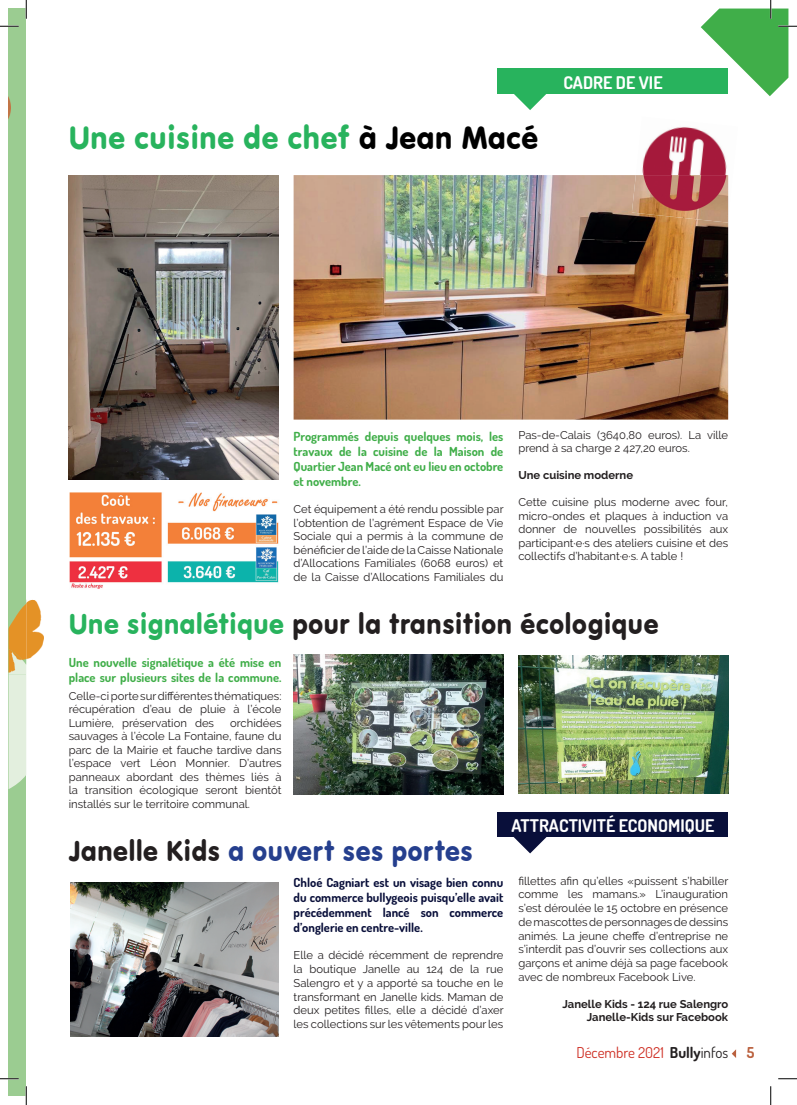
<style>
.page{position:relative;width:797px;height:1105px;background:#fff}
.page>*{position:absolute;margin:0;border:0;box-sizing:border-box;transform-origin:0 0}
.t1{font:33.75px "VAG Round";color:#28b35d;scale:.92 1}
.t2{font:30px "VAG Round";color:#231f20;scale:.92 1}
.t3{font:30px "VAG Round";color:#253f8e;scale:.92 1}
.t4{font:700 17.5px "Dosis";color:#fff}
.t5{font:15px "Dosis";color:#ce2f24}
.t6{font:700 15px "Dosis";color:#ba603d}
.t7{font:700 12.5px/15px "Dosis";color:#40ae49;text-align:justify}
.t8{font:700 12.5px/15px "Dosis";color:#090f3a;text-align:justify}
.t9{font:11.25px/13.5px "Raleway";color:#231f20;text-align:justify}
.t10{font:700 11.25px/13.5px "Raleway";color:#231f20;text-align:right}
.s1{color:#000}
.s2{color:#28b35d}
.s3{color:#231f20}
.s4{font-weight:700;color:#231f20}
</style>
<div class="page">
<div style="left:9px;top:9px;width:17px;height:1087px;background:#9bcc91"></div>
<div style="left:498px;top:69px;width:230px;height:25px;background:#28b35d"></div>
<svg style="left:514px;top:94px;width:32px;height:16px"></svg>
<svg style="left:731px;top:1049px;width:5px;height:9px"></svg>
<img style="left:69px;top:176px;width:209px;height:304px">
<img style="left:293px;top:175px;width:435px;height:245px">
<img style="left:71px;top:882px;width:207px;height:154px">
<img style="left:519px;top:655px;width:209px;height:138px">
<img style="left:294px;top:654px;width:209px;height:141px">
<div style="left:498px;top:812px;width:230px;height:25px;background:#090f3a"></div>
<svg style="left:513px;top:837px;width:34px;height:16px"></svg>
<img style="left:26px;top:600px;width:18px;height:65px">
<img style="left:9px;top:604px;width:17px;height:45px">
<div style="left:9px;top:675px;width:17px;height:114px;background:#e3efde"></div>
<img style="left:9px;top:649px;width:17px;height:26px">
<img style="left:9px;top:98px;width:1px;height:19px">
<img style="left:642px;top:127px;width:87px;height:92px">
<img style="left:632px;top:175px;width:96px;height:48px">
<img style="left:69px;top:492px;width:210px;height:97px">
<svg style="left:0;top:25px;width:19px;height:2px"></svg>
<svg style="left:0;top:1078px;width:19px;height:1px"></svg>
<svg style="left:778px;top:1078px;width:19px;height:1px"></svg>
<svg style="left:25px;top:0;width:2px;height:19px"></svg>
<svg style="left:25px;top:1086px;width:2px;height:19px"></svg>
<svg style="left:700px;top:0;width:97px;height:96px"></svg>
<svg style="left:770px;top:1086px;width:1px;height:19px"></svg>
<h1 class="t1" style="left:69px;top:119px;width:512px">Une cuisine de chef <span class="s1">à Jean Macé</span></h1>
<h3 class="t4" style="left:563px;top:71px;width:101px">CADRE DE VIE</h3>
<p class="t7" style="left:293px;top:429px;width:211px">Programmés depuis quelques mois, les travaux de la cuisine de la Maison de Quartier Jean Macé ont eu lieu en octobre et novembre.</p>
<p class="t9" style="left:293px;top:502px;width:211px">Cet équipement a été rendu possible par l’obtention de l’agrément Espace de Vie Sociale qui a permis à la commune de bénéficier de l’aide de la Caisse Nationale d’Allocations Familiales (6068 euros) et de la Caisse d’Allocations Familiales du</p>
<p class="t9" style="left:518px;top:428px;width:211px">Pas-de-Calais (3640,80 euros). La ville prend à sa charge 2 427,20 euros.</p>
<p class="t10" style="left:518px;top:469px;width:116px">Une cuisine moderne</p>
<p class="t9" style="left:518px;top:495px;width:211px">Cette cuisine plus moderne avec four, micro-ondes et plaques à induction va donner de nouvelles possibilités aux participant·e·s des ateliers cuisine et des collectifs d’habitant·e·s. A table !</p>
<h2 class="t2" style="left:69px;top:607px;width:643px"><span class="s2">Une signalétique</span> pour la transition écologique</h2>
<p class="t7" style="left:69px;top:655px;width:214px">Une nouvelle signalétique a été mise en place sur plusieurs sites de la commune.</p>
<p class="t9" style="left:69px;top:689px;width:214px">Celle-ci porte sur différentes thématiques: récupération d’eau de pluie à l’école Lumière, préservation des</p>
<p class="t9" style="left:69px;top:716px;width:214px;text-indent:161px">orchidées sauvages à l’école La Fontaine, faune du parc de la Mairie et fauche tardive dans l’espace vert Léon Monnier. D’autres panneaux abordant des thèmes liés à la transition écologique seront bientôt installés sur le territoire communal.</p>
<h2 class="t3" style="left:69px;top:834px;width:441px"><span class="s3">Janelle Kids</span> a ouvert ses portes</h2>
<p class="t8" style="left:293px;top:874px;width:211px">Chloé Cagniart est un visage bien connu du commerce bullygeois puisqu’elle avait précédemment lancé son commerce d’onglerie en centre-ville.</p>
<p class="t9" style="left:293px;top:948px;width:211px">Elle a décidé récemment de reprendre la boutique Janelle au 124 de la rue Salengro et y a apporté sa touche en le transformant en Janelle kids. Maman de deux petites filles, elle a décidé d’axer les collections sur les vêtements pour les</p>
<h3 class="t4" style="left:511px;top:814px;width:204px">ATTRACTIVITÉ ECONOMIQUE</h3>
<p class="t9" style="left:518px;top:874px;width:211px">fillettes afin qu’elles «puissent s’habiller comme les mamans.» L’inauguration s’est déroulée le 15 octobre en présence de mascottes de personnages de dessins animés. La jeune cheffe d’entreprise ne s’interdit pas d’ouvrir ses collections aux garçons et anime déjà sa page facebook avec de nombreux Facebook Live.</p>
<p class="t10" style="left:562px;top:997px;width:167px">Janelle Kids - 124 rue Salengro<br>Janelle-Kids sur Facebook</p>
<h3 class="t5" style="left:576px;top:1043px;width:153px">Décembre 2021 <span class="s4">Bully</span><span class="s3">infos</span></h3>
<h3 class="t6" style="left:747px;top:1043px;width:9px">5</h3>
</div>
